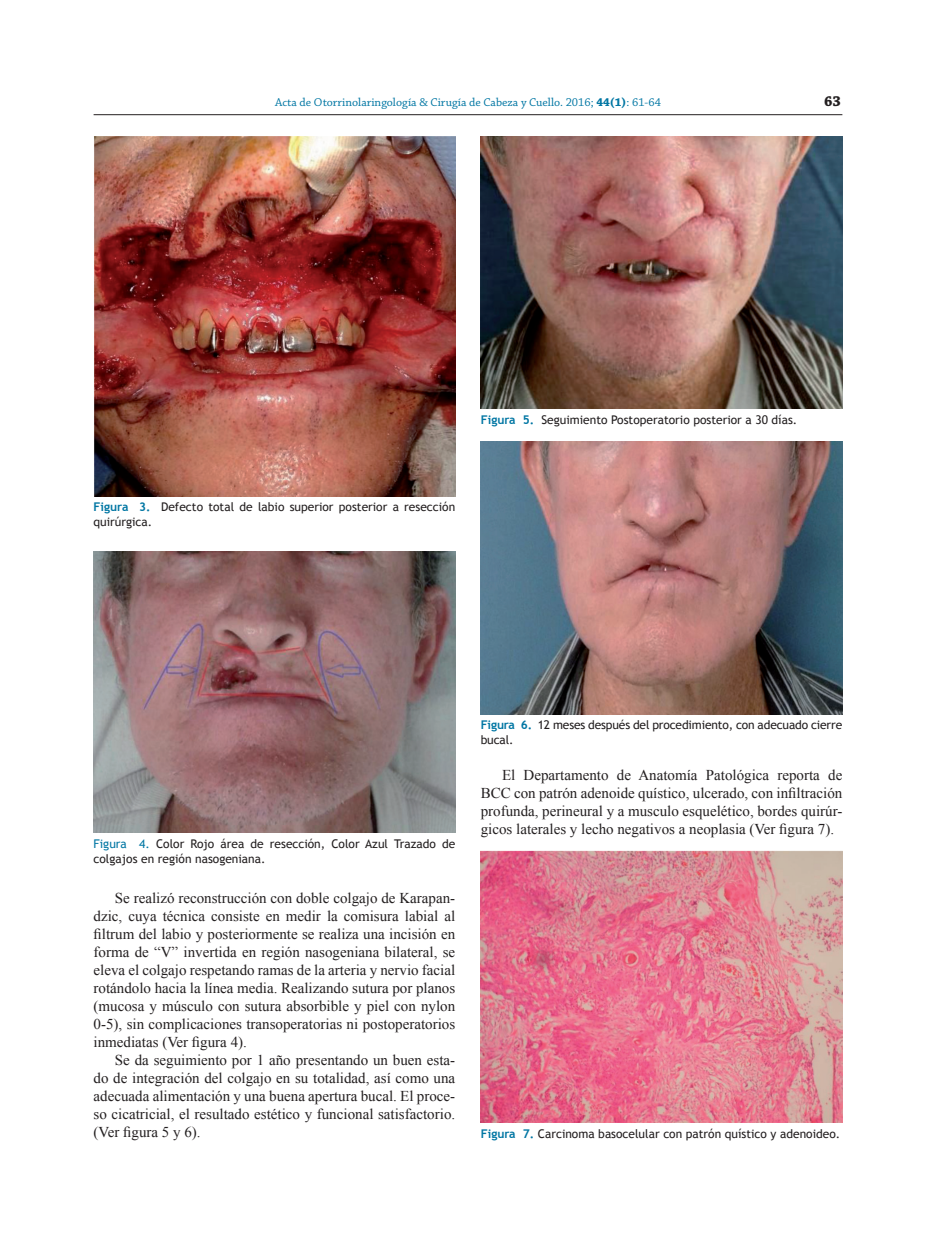
<style>
.page{position:relative;width:936px;height:1234px;background:#fff}
.page>*{position:absolute;margin:0;border:0;box-sizing:border-box;transform-origin:0 0}
.t1{font:15px/18px "Times New Roman";color:#231f20;text-align:justify}
.t2{font:700 15px "Chaparral Pro";color:#231f20}
.t3{font:12px/15px "Trebuchet MS";color:#231f20}
.t4{font:12px "Chaparral Pro";letter-spacing:.005em;color:#0076a3}
.s1{font-weight:700}
.s2{font-weight:700;color:#0076a3}
.s3{color:#0076a3}
</style>
<div class="page">
<hr style="left:94px;top:114px;width:748px;height:1px;background:#231f20">
<img style="left:94px;top:136px;width:361px;height:360px">
<img style="left:94px;top:551px;width:361px;height:281px">
<img style="left:480px;top:136px;width:362px;height:272px">
<img style="left:480px;top:442px;width:362px;height:272px">
<img style="left:480px;top:850px;width:362px;height:272px">
<p class="t4" style="left:275px;top:95px;width:387px">acta de otorrinolaringología &amp; Cirugía de Cabeza y Cuello. 2016; <span class="s1">44(1)</span>: 61-64</p>
<p class="t2" style="left:824px;top:92px;width:18px">63</p>
<p class="t3" style="left:480px;top:412px;width:318px"><span class="s2">Figura 5.</span> Seguimiento Postoperatorio posterior a 30 días.</p>
<p class="t3" style="left:94px;top:499px;width:363px"><span class="s2">Figura 3.</span> Defecto total de labio superior posterior a resección quirúrgica.</p>
<p class="t3" style="left:94px;top:835px;width:363px"><span class="s3">Figura 4.</span> Color Rojo área de resección, Color Azul Trazado de colgajos en región nasogeniana.</p>
<p class="t1" style="left:94px;top:888px;width:363px;text-indent:21px">Se realizó reconstrucción con doble colgajo de Karapan&shy;dzic, cuya técnica consiste en medir la comisura labial al filtrum del labio y posteriormente se realiza una incisión en forma de “V” invertida en región nasogeniana bilateral, se eleva el colgajo respetando ramas de la arteria y nervio facial rotándolo hacia la línea media. Realizando sutura por planos (mucosa y músculo con sutura absorbible y piel con nylon 0-5), sin complicaciones transoperatorias ni postoperatorios inmediatas (Ver figura 4).</p>
<p class="t1" style="left:94px;top:1050px;width:363px;text-indent:21px">Se da seguimiento por 1 año presentando un buen esta&shy;do de integración del colgajo en su totalidad, así como una adecuada alimentación y una buena apertura bucal. El proce&shy;so cicatricial, el resultado estético y funcional satisfactorio. (Ver figura 5 y 6).</p>
<p class="t3" style="left:480px;top:717px;width:363px"><span class="s2">Figura 6.</span> 12 meses después del procedimiento, con adecuado cierre bucal.</p>
<p class="t1" style="left:480px;top:765px;width:363px;text-indent:21px">El Departamento de Anatomía Patológica reporta de BCC con patrón adenoide quístico, ulcerado, con infiltración profunda, perineural y a musculo esquelético, bordes quirúr&shy;gicos laterales y lecho negativos a neoplasia (Ver figura 7).</p>
<p class="t3" style="left:480px;top:1125px;width:361px"><span class="s2">Figura 7.</span> Carcinoma basocelular con patrón quístico y adenoideo.</p>
</div>
